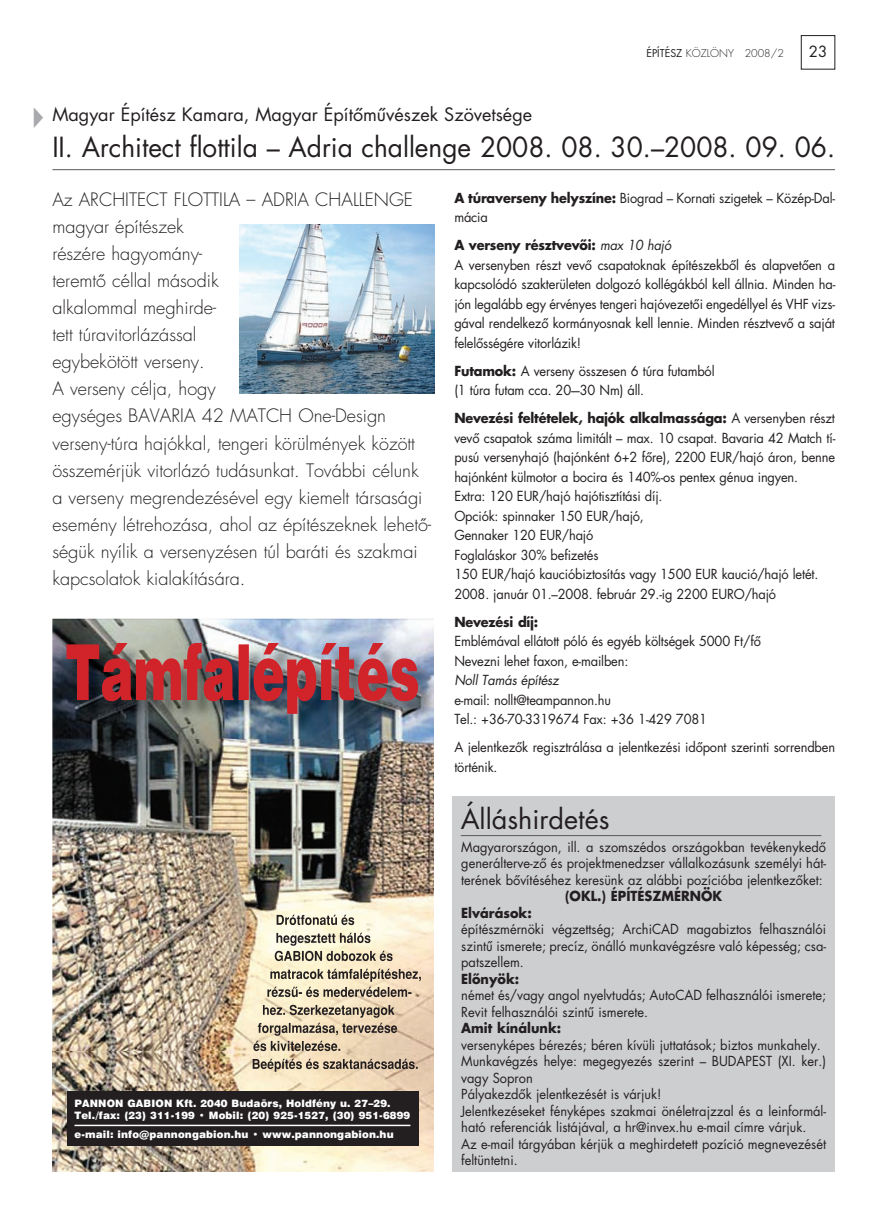
<style>
.page{position:relative;width:894px;height:1221px;background:#fff}
.page>*{position:absolute;margin:0;border:0;box-sizing:border-box;transform-origin:0 0}
.t1{font:27px "Futura Book H";color:#231f20}
.t2{font:18px/27px "Futura Light H";color:#231f20}
.t3{font:18px "Futura Book H";color:#231f20}
.t4{font:15px "Futura Book H";color:#231f20}
.t5{font:13.5px/19.5px "Futura Book H";letter-spacing:-.01em;color:#231f20;scale:.95 1}
.t6{font:13.5px "Futura Bold H";letter-spacing:-.015em;color:#231f20;scale:.95 1}
.t7{font:13.5px "Futura Book Oblique H";letter-spacing:-.01em;color:#231f20;scale:.95 1}
.t8{font:10.5px "Futura Light H";color:#231f20}
.t9{font:10.2px/11.7px "Hu Swis 721 Blk BT";letter-spacing:.015em;color:#fff}
.s1{font-family:"Futura Book H"}
.s2{font-family:"Futura Bold H"}
.s3{font-family:"Futura Book Oblique H"}
</style>
<div class="page">
<img style="left:52px;top:35px;width:784px;height:1137px">
<p class="t8" style="left:646px;top:47px;width:139px"><span class="s1">ÉPÍTÉSZ</span> KÖZLÖNY 2008/2</p>
<p class="t4" style="left:808px;top:43px;width:20px">23</p>
<h2 class="t3" style="left:52px;top:105px;width:481px">Magyar Építész Kamara, Magyar Építômûvészek Szövetsége</h2>
<h1 class="t1" style="left:52px;top:132px;width:784px">II. Architect flottila – Adria challenge 2008. 08. 30.–2008. 09. 06.</h1>
<p class="t2" style="left:52px;top:187px;width:380px">Az ARCHITECT FLOTTILA – ADRIA CHALLENGE magyar építészek<br>részére hagyomány-<br>teremtô céllal második<br>alkalommal meghirde-<br>tett túravitorlázással<br>egybekötött verseny.<br>A verseny célja, hogy<br>egységes BAVARIA 42 MATCH One-Design verseny-túra hajókkal, tengeri körülmények között összemérjük vitorlázó tudásunkat. További célunk a verseny megrendezésével egy kiemelt társasági esemény létrehozása, ahol az építészeknek lehetô&shy;ségük nyílik a versenyzésen túl baráti és szakmai kapcsolatok kialakítására.</p>
<p class="t5" style="left:454px;top:188px;width:402px"><span class="s2">A túraverseny helyszíne:</span> Biograd – Kornati szigetek – Közép-Dal&shy;mácia</p>
<p class="t6" style="left:454px;top:238px;width:230px">A verseny résztvevôi: <span class="s3">max 10 hajó</span></p>
<p class="t5" style="left:454px;top:255px;width:402px;text-align:justify">A versenyben részt vevô csapatoknak építészekbôl és alapvetôen a kapcsolódó szakterületen dolgozó kollégákból kell állnia. Minden ha&shy;jón legalább egy érvényes tengeri hajóvezetôi engedéllyel és VHF vizs&shy;gával rendelkezô kormányosnak kell lennie. Minden résztvevô a saját felelôsségére vitorlázik!</p>
<p class="t5" style="left:454px;top:361px;width:275px"><span class="s2">Futamok:</span> A verseny összesen 6 túra futamból (1 túra futam cca. 20-–30 Nm) áll.</p>
<p class="t6" style="left:454px;top:411px;width:402px">Nevezési feltételek, hajók alkalmassága: <span class="s1">A versenyben részt</span></p>
<p class="t5" style="left:454px;top:428px;width:402px">vevô csapatok száma limitált – max. 10 csapat. Bavaria 42 Match tí&shy;pusú versenyhajó (hajónként 6+2 fôre), 2200 EUR/hajó áron, benne hajónként külmotor a bocira és 140%-os pentex génua ingyen.<br>Extra: 120 EUR/hajó hajótisztítási díj.<br>Opciók: spinnaker 150 EUR/hajó,<br>Gennaker 120 EUR/hajó<br>Foglaláskor 30% befizetés<br>150 EUR/hajó kaucióbiztosítás vagy 1500 EUR kaució/hajó letét.<br>2008. január 01.–2008. február 29.-ig 2200 EURO/hajó</p>
<p class="t6" style="left:454px;top:614px;width:90px">Nevezési díj:</p>
<p class="t5" style="left:454px;top:632px;width:324px">Emblémával ellátott póló és egyéb költségek 5000 Ft/fô<br>Nevezni lehet faxon, e-mailben:</p>
<p class="t7" style="left:454px;top:673px;width:111px">Noll Tamás építész</p>
<p class="t5" style="left:454px;top:690px;width:267px">e-mail: nollt@teampannon.hu<br>Tel.: +36-70-3319674 Fax: +36 1-429 7081</p>
<p class="t5" style="left:454px;top:738px;width:402px">A jelentkezôk regisztrálása a jelentkezési idôpont szerinti sorrendben történik.</p>
<p class="t9" style="left:74px;top:1098px;width:337px">PANNON GABION Kft. 2040 Budaörs, Holdfény u. 27–29.<br>Tel./fax: (23) 311-199 • Mobil: (20) 925-1527, (30) 951-6899</p>
<p class="t9" style="left:74px;top:1129px;width:321px">e-mail: info@pannongabion.hu • www.pannongabion.hu</p>
<h1 class="t1" style="left:461px;top:804px;width:150px">Álláshirdetés</h1>
<p class="t5" style="left:461px;top:839px;width:386px;line-height:16.5px;text-align:justify">Magyarországon, ill. a szomszédos országokban tevékenykedô generálterve-zô és projektmenedzser vállalkozásunk személyi hát&shy;terének bôvítéséhez keresünk az alábbi pozícióba jelentkezôket:</p>
<p class="t6" style="left:565px;top:889px;width:167px">(OKL.) ÉPÍTÉSZMÉRNÖK</p>
<p class="t6" style="left:461px;top:905px;width:76px">Elvárások:</p>
<p class="t5" style="left:461px;top:921px;width:385px;line-height:16.5px;text-align:justify">építészmérnöki végzettség; ArchiCAD magabiztos felhasználói szintû ismerete; precíz, önálló munkavégzésre való képesség; csa&shy;patszellem.</p>
<p class="t6" style="left:461px;top:971px;width:63px">Elônyök:</p>
<p class="t5" style="left:461px;top:987px;width:385px;line-height:16.5px">német és/vagy angol nyelvtudás; AutoCAD felhasználói ismerete;<br>Revit felhasználói szintû ismerete.</p>
<p class="t6" style="left:461px;top:1021px;width:107px">Amit kínálunk:</p>
<p class="t5" style="left:461px;top:1037px;width:385px;line-height:16.5px">versenyképes bérezés; béren kívüli juttatások; biztos munkahely.<br>Munkavégzés helye: megegyezés szerint – BUDAPEST (XI. ker.) vagy Sopron<br>Pályakezdôk jelentkezését is várjuk!<br>Jelentkezéseket fényképes szakmai önéletrajzzal és a leinformál&shy;ható referenciák listájával, a hr@invex.hu e-mail címre várjuk.<br>Az e-mail tárgyában kérjük a meghirdetett pozíció megnevezését feltüntetni.</p>
</div>
